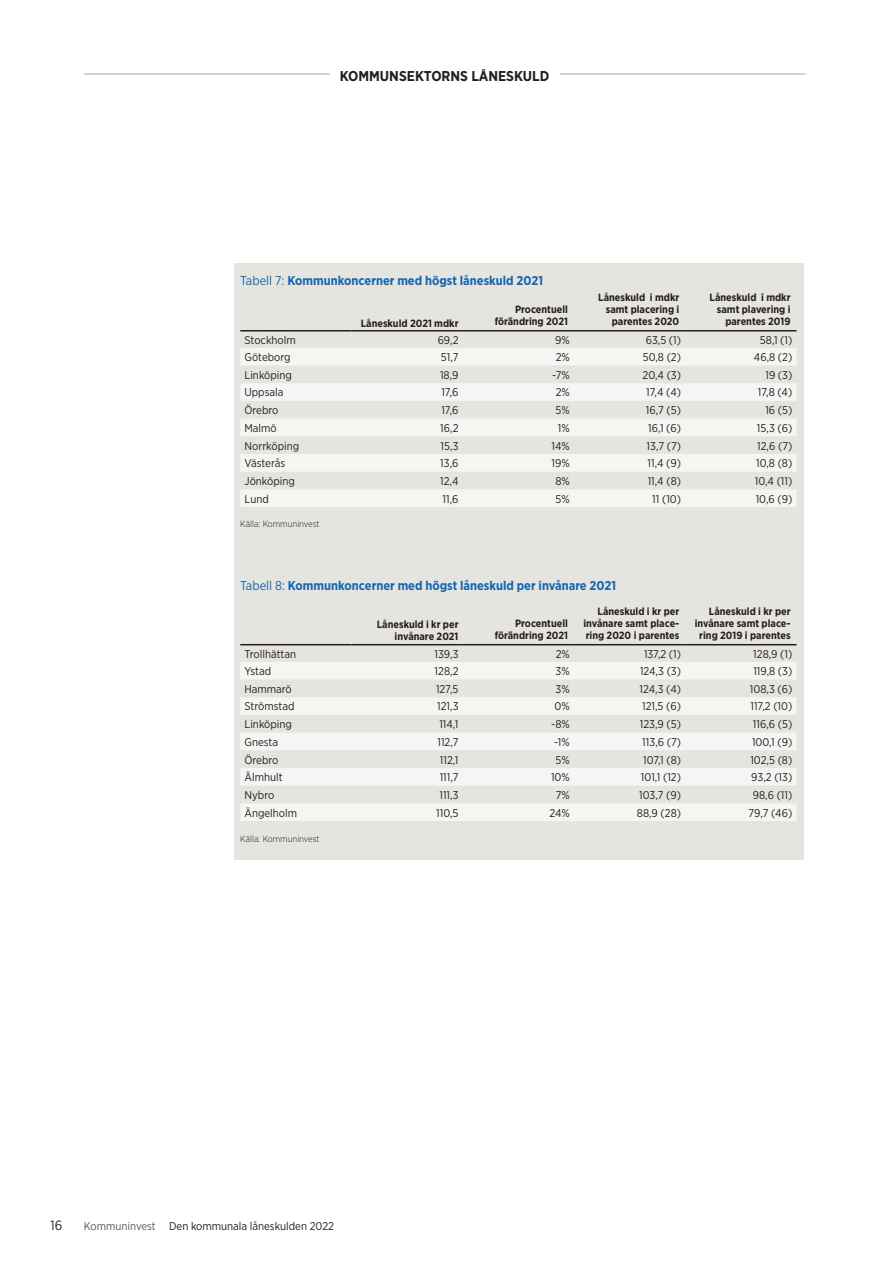
<style>
.page{position:relative;width:893px;height:1263px;background:#fff}
.page>*{position:absolute;margin:0;border:0;box-sizing:border-box;transform-origin:0 0}
.t1{font:700 14.25px "Gotham Narrow";color:#231f20}
.t2{font:13.5px "Gotham Narrow";color:#231f20}
.Rubrik_tabell_och_fi{font:700 12.75px "Gotham Narrow";color:#1366b1}
.Brödtext{font:11.25px "Gotham Narrow";color:#231f20}
.Brödtext-2{font:700 10.5px/12px "Gotham Narrow";color:#231f20;text-align:right}
.Brödtext-3{font:300 9px "Gotham Narrow";color:#231f20}
.s1{font-weight:400}
.s2{color:#615752}
</style>
<div class="page">
<div style="left:234px;top:264px;width:570px;height:596px;background:#e6e4de"></div>
<div style="left:240px;top:348px;width:557px;height:17px;background:#f6f5f3"></div>
<div style="left:240px;top:383px;width:557px;height:18px;background:#f6f5f3"></div>
<div style="left:240px;top:419px;width:557px;height:17px;background:#f6f5f3"></div>
<div style="left:240px;top:454px;width:557px;height:18px;background:#f6f5f3"></div>
<div style="left:240px;top:489px;width:557px;height:18px;background:#f6f5f3"></div>
<hr style="left:240px;top:330px;width:111px;height:1px;background:#231f20">
<hr style="left:351px;top:330px;width:112px;height:1px;background:#231f20">
<hr style="left:463px;top:330px;width:111px;height:1px;background:#231f20">
<hr style="left:574px;top:330px;width:111px;height:1px;background:#231f20">
<hr style="left:685px;top:330px;width:112px;height:1px;background:#231f20">
<div style="left:240px;top:662px;width:557px;height:17px;background:#f6f5f3"></div>
<div style="left:240px;top:697px;width:557px;height:18px;background:#f6f5f3"></div>
<div style="left:240px;top:733px;width:557px;height:17px;background:#f6f5f3"></div>
<div style="left:240px;top:768px;width:557px;height:18px;background:#f6f5f3"></div>
<div style="left:240px;top:803px;width:557px;height:18px;background:#f6f5f3"></div>
<hr style="left:240px;top:644px;width:111px;height:1px;background:#231f20">
<hr style="left:351px;top:644px;width:112px;height:1px;background:#231f20">
<hr style="left:463px;top:644px;width:111px;height:1px;background:#231f20">
<hr style="left:574px;top:644px;width:111px;height:1px;background:#231f20">
<hr style="left:685px;top:644px;width:112px;height:1px;background:#231f20">
<hr style="left:84px;top:74px;width:721px;height:1px;background:#aca9a7">
<div style="left:330px;top:69px;width:229px;height:18px;background:#fff"></div>
<p class="t1" style="left:340px;top:66px;width:211px">KOMMUNSEKTORNS LÅNESKULD</p>
<p class="Rubrik_tabell_och_fi" style="left:240px;top:272px;width:304px"><span class="s1">Tabell 7:</span> Kommunkoncerner med högst låneskuld 2021</p>
<p class="Brödtext-2" style="left:361px;top:317px;width:99px">Låneskuld 2021 mdkr</p>
<p class="Brödtext-2" style="left:515px;top:303px;width:54px">Procentuell</p>
<p class="Brödtext-2" style="left:495px;top:315px;width:75px">förändring 2021</p>
<p class="Brödtext-2" style="left:598px;top:291px;width:83px">Låneskuld i mdkr samt placering i parentes 2020</p>
<p class="Brödtext-2" style="left:709px;top:291px;width:83px">Låneskuld i mdkr samt plavering i parentes 2019</p>
<p class="Brödtext" style="left:244px;top:333px;width:53px">Stockholm</p>
<p class="Brödtext" style="left:438px;top:333px;width:22px">69,2</p>
<p class="Brödtext" style="left:555px;top:333px;width:16px">9%</p>
<p class="Brödtext" style="left:646px;top:333px;width:37px">63,5 (1)</p>
<p class="Brödtext" style="left:760px;top:333px;width:34px">58,1 (1)</p>
<p class="Brödtext" style="left:244px;top:350px;width:48px">Göteborg</p>
<p class="Brödtext" style="left:441px;top:350px;width:19px">51,7</p>
<p class="Brödtext" style="left:556px;top:350px;width:16px">2%</p>
<p class="Brödtext" style="left:643px;top:350px;width:40px">50,8 (2)</p>
<p class="Brödtext" style="left:754px;top:350px;width:40px">46,8 (2)</p>
<p class="Brödtext" style="left:244px;top:368px;width:49px">Linköping</p>
<p class="Brödtext" style="left:440px;top:368px;width:20px">18,9</p>
<p class="Brödtext" style="left:552px;top:368px;width:19px">-7%</p>
<p class="Brödtext" style="left:642px;top:368px;width:40px">20,4 (3)</p>
<p class="Brödtext" style="left:765px;top:368px;width:28px">19 (3)</p>
<p class="Brödtext" style="left:244px;top:385px;width:40px">Uppsala</p>
<p class="Brödtext" style="left:441px;top:385px;width:19px">17,6</p>
<p class="Brödtext" style="left:556px;top:385px;width:16px">2%</p>
<p class="Brödtext" style="left:646px;top:385px;width:36px">17,4 (4)</p>
<p class="Brödtext" style="left:758px;top:385px;width:36px">17,8 (4)</p>
<p class="Brödtext" style="left:244px;top:403px;width:35px">Örebro</p>
<p class="Brödtext" style="left:441px;top:403px;width:19px">17,6</p>
<p class="Brödtext" style="left:556px;top:403px;width:16px">5%</p>
<p class="Brödtext" style="left:646px;top:403px;width:37px">16,7 (5)</p>
<p class="Brödtext" style="left:765px;top:403px;width:28px">16 (5)</p>
<p class="Brödtext" style="left:244px;top:421px;width:34px">Malmö</p>
<p class="Brödtext" style="left:440px;top:421px;width:20px">16,2</p>
<p class="Brödtext" style="left:558px;top:421px;width:13px">1%</p>
<p class="Brödtext" style="left:648px;top:421px;width:34px">16,1 (6)</p>
<p class="Brödtext" style="left:757px;top:421px;width:37px">15,3 (6)</p>
<p class="Brödtext" style="left:244px;top:439px;width:56px">Norrköping</p>
<p class="Brödtext" style="left:441px;top:439px;width:19px">15,3</p>
<p class="Brödtext" style="left:551px;top:439px;width:20px">14%</p>
<p class="Brödtext" style="left:647px;top:439px;width:36px">13,7 (7)</p>
<p class="Brödtext" style="left:757px;top:439px;width:37px">12,6 (7)</p>
<p class="Brödtext" style="left:244px;top:456px;width:42px">Västerås</p>
<p class="Brödtext" style="left:440px;top:456px;width:20px">13,6</p>
<p class="Brödtext" style="left:552px;top:456px;width:20px">19%</p>
<p class="Brödtext" style="left:647px;top:456px;width:35px">11,4 (9)</p>
<p class="Brödtext" style="left:756px;top:456px;width:38px">10,8 (8)</p>
<p class="Brödtext" style="left:244px;top:474px;width:52px">Jönköping</p>
<p class="Brödtext" style="left:440px;top:474px;width:20px">12,4</p>
<p class="Brödtext" style="left:555px;top:474px;width:16px">8%</p>
<p class="Brödtext" style="left:648px;top:474px;width:35px">11,4 (8)</p>
<p class="Brödtext" style="left:755px;top:474px;width:39px">10,4 (11)</p>
<p class="Brödtext" style="left:244px;top:492px;width:26px">Lund</p>
<p class="Brödtext" style="left:443px;top:492px;width:17px">11,6</p>
<p class="Brödtext" style="left:556px;top:492px;width:16px">5%</p>
<p class="Brödtext" style="left:652px;top:492px;width:30px">11 (10)</p>
<p class="Brödtext" style="left:756px;top:492px;width:38px">10,6 (9)</p>
<p class="Brödtext-3" style="left:240px;top:518px;width:81px">Källa: Kommuninvest</p>
<p class="Rubrik_tabell_och_fi" style="left:240px;top:577px;width:377px"><span class="s1">Tabell 8:</span> Kommunkoncerner med högst låneskuld per invånare 2021</p>
<p class="Brödtext-2" style="left:377px;top:619px;width:83px">Låneskuld i kr per invånare 2021</p>
<p class="Brödtext-2" style="left:495px;top:617px;width:75px">Procentuell förändring 2021</p>
<p class="Brödtext-2" style="left:583px;top:605px;width:97px;text-align:justify;text-indent:14px">Låneskuld i kr per invånare samt place&shy;ring 2020 i parentes</p>
<p class="Brödtext-2" style="left:695px;top:605px;width:97px">Låneskuld i kr per invånare samt place&shy;ring 2019 i parentes</p>
<p class="Brödtext" style="left:244px;top:647px;width:53px">Trollhättan</p>
<p class="Brödtext" style="left:435px;top:647px;width:25px">139,3</p>
<p class="Brödtext" style="left:556px;top:647px;width:16px">2%</p>
<p class="Brödtext" style="left:644px;top:647px;width:39px">137,2 (1)</p>
<p class="Brödtext" style="left:753px;top:647px;width:41px">128,9 (1)</p>
<p class="Brödtext" style="left:244px;top:664px;width:28px">Ystad</p>
<p class="Brödtext" style="left:435px;top:664px;width:25px">128,2</p>
<p class="Brödtext" style="left:556px;top:664px;width:16px">3%</p>
<p class="Brödtext" style="left:640px;top:664px;width:43px">124,3 (3)</p>
<p class="Brödtext" style="left:753px;top:664px;width:41px">119,8 (3)</p>
<p class="Brödtext" style="left:244px;top:682px;width:49px">Hammarö</p>
<p class="Brödtext" style="left:436px;top:682px;width:24px">127,5</p>
<p class="Brödtext" style="left:556px;top:682px;width:16px">3%</p>
<p class="Brödtext" style="left:640px;top:682px;width:43px">124,3 (4)</p>
<p class="Brödtext" style="left:750px;top:682px;width:44px">108,3 (6)</p>
<p class="Brödtext" style="left:244px;top:699px;width:52px">Strömstad</p>
<p class="Brödtext" style="left:437px;top:699px;width:23px">121,3</p>
<p class="Brödtext" style="left:555px;top:699px;width:17px">0%</p>
<p class="Brödtext" style="left:642px;top:699px;width:40px">121,5 (6)</p>
<p class="Brödtext" style="left:750px;top:699px;width:43px">117,2 (10)</p>
<p class="Brödtext" style="left:244px;top:717px;width:49px">Linköping</p>
<p class="Brödtext" style="left:439px;top:717px;width:21px">114,1</p>
<p class="Brödtext" style="left:551px;top:717px;width:20px">-8%</p>
<p class="Brödtext" style="left:640px;top:717px;width:43px">123,9 (5)</p>
<p class="Brödtext" style="left:753px;top:717px;width:41px">116,6 (5)</p>
<p class="Brödtext" style="left:244px;top:735px;width:35px">Gnesta</p>
<p class="Brödtext" style="left:437px;top:735px;width:23px">112,7</p>
<p class="Brödtext" style="left:554px;top:735px;width:17px">-1%</p>
<p class="Brödtext" style="left:642px;top:735px;width:40px">113,6 (7)</p>
<p class="Brödtext" style="left:752px;top:735px;width:42px">100,1 (9)</p>
<p class="Brödtext" style="left:244px;top:752px;width:35px">Örebro</p>
<p class="Brödtext" style="left:440px;top:752px;width:20px">112,1</p>
<p class="Brödtext" style="left:556px;top:752px;width:16px">5%</p>
<p class="Brödtext" style="left:643px;top:752px;width:39px">107,1 (8)</p>
<p class="Brödtext" style="left:750px;top:752px;width:43px">102,5 (8)</p>
<p class="Brödtext" style="left:244px;top:770px;width:40px">Älmhult</p>
<p class="Brödtext" style="left:440px;top:770px;width:20px">111,7</p>
<p class="Brödtext" style="left:551px;top:770px;width:20px">10%</p>
<p class="Brödtext" style="left:641px;top:770px;width:42px">101,1 (12)</p>
<p class="Brödtext" style="left:751px;top:770px;width:43px">93,2 (13)</p>
<p class="Brödtext" style="left:244px;top:788px;width:31px">Nybro</p>
<p class="Brödtext" style="left:439px;top:788px;width:21px">111,3</p>
<p class="Brödtext" style="left:556px;top:788px;width:16px">7%</p>
<p class="Brödtext" style="left:639px;top:788px;width:43px">103,7 (9)</p>
<p class="Brödtext" style="left:753px;top:788px;width:41px">98,6 (11)</p>
<p class="Brödtext" style="left:244px;top:806px;width:54px">Ängelholm</p>
<p class="Brödtext" style="left:436px;top:806px;width:24px">110,5</p>
<p class="Brödtext" style="left:549px;top:806px;width:22px">24%</p>
<p class="Brödtext" style="left:637px;top:806px;width:46px">88,9 (28)</p>
<p class="Brödtext" style="left:749px;top:806px;width:45px">79,7 (46)</p>
<p class="Brödtext-3" style="left:240px;top:833px;width:81px">Källa: Kommuninvest</p>
<p class="t2" style="left:51px;top:1216px;width:13px">16</p>
<p class="Brödtext" style="left:84px;top:1218px;width:252px"><span class="s2">Kommuninvest</span> Den kommunala låneskulden 2022</p>
</div>
